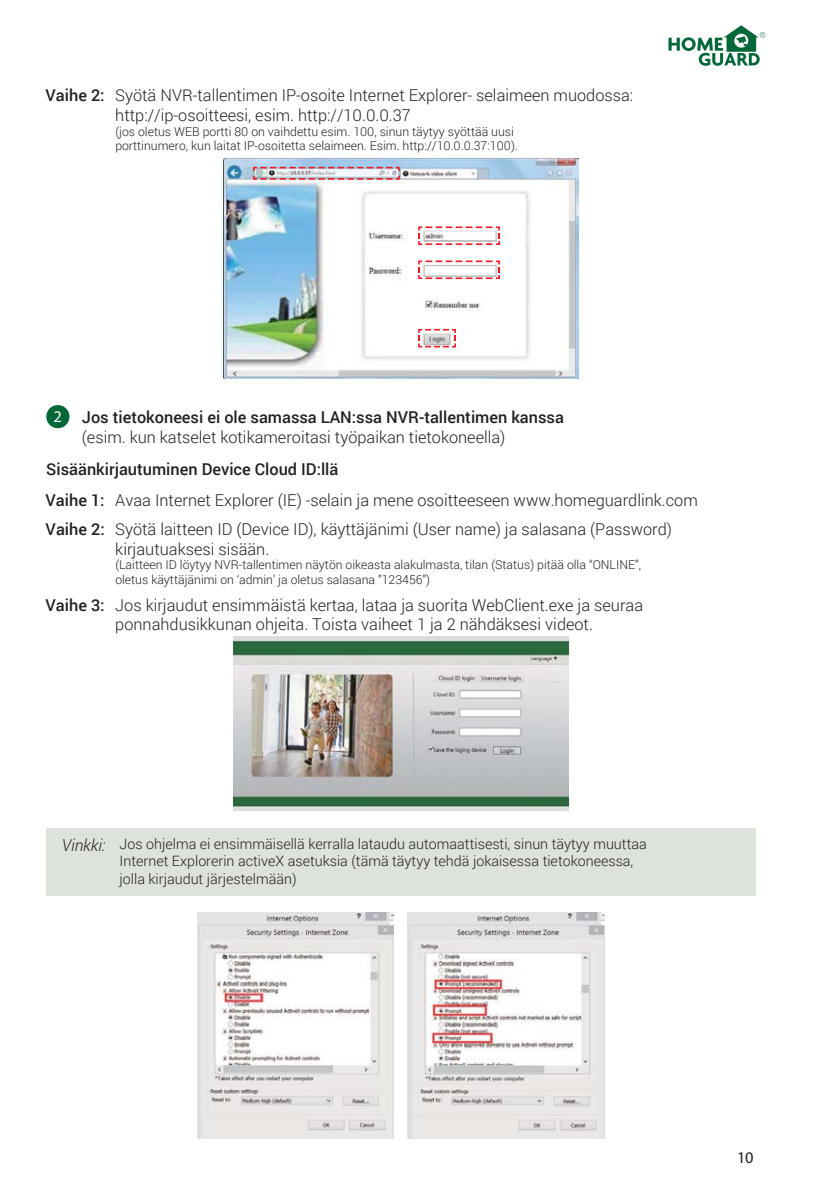
<style>
.page{position:relative;width:840px;height:1191px;background:#fff}
.page>*{position:absolute;margin:0;border:0;box-sizing:border-box;transform-origin:0 0}
.t1{font:300 16.4px/19.6px "Roboto";color:#231f20}
.t2{font:500 16.4px/19.6px "Roboto";color:#231f20}
.t3{font:300 16.4px "Helvetica Neue LT Pro";color:#231f20}
.t4{font:300 14.2px/17.2px "Roboto";color:#231f20}
.t5{font:300 12.2px/14.6px "Roboto";color:#231f20}
.s1{font-family:"Helvetica Neue LT Pro";font-weight:700;color:#fff}
.s2{font-weight:300}
.s3{font-weight:500}
.s4{font-style:italic;font-size:16.4px}
</style>
<div class="page">
<div style="left:46px;top:828px;width:709px;height:67px;background:#dde2db"></div>
<div style="left:46px;top:405px;width:23px;height:23px;background:#006738;border-radius:50%"></div>
<img style="left:233px;top:636px;width:335px;height:174px">
<img style="left:197px;top:913px;width:196px;height:225px">
<img style="left:407px;top:913px;width:197px;height:225px">
<img style="left:223px;top:159px;width:354px;height:219px">
<svg style="left:253px;top:167px;width:146px;height:13px"></svg>
<svg style="left:418px;top:226px;width:81px;height:19px"></svg>
<svg style="left:418px;top:260px;width:81px;height:19px"></svg>
<svg style="left:418px;top:329px;width:37px;height:18px"></svg>
<svg style="left:668px;top:25px;width:96px;height:41px"></svg>
<p class="t2" style="left:46px;top:85px;width:61px">Vaihe 2:</p>
<p class="t1" style="left:115px;top:85px;width:519px">Syötä NVR-tallentimen IP-osoite Internet Explorer- selaimeen muodossa: http://ip-osoitteesi, esim. http://10.0.0.37</p>
<p class="t5" style="left:115px;top:123px;width:404px">(jos oletus WEB portti 80 on vaihdettu esim. 100, sinun täytyy syöttää uusi porttinumero, kun laitat IP-osoitetta selaimeen. Esim. http://10.0.0.37:100).</p>
<p class="t2" style="left:82px;top:407px;width:483px;text-indent:-28px"><span class="s1">2</span> Jos tietokoneesi ei ole samassa LAN:ssa NVR-tallentimen kanssa <span class="s2">(esim. kun katselet kotikameroitasi työpaikan tietokoneella)</span></p>
<p class="t2" style="left:46px;top:459px;width:293px">Sisäänkirjautuminen Device Cloud ID:llä</p>
<p class="t1" style="left:46px;top:490px;width:653px"><span class="s3">Vaihe 1:</span> Avaa Internet Explorer (IE) -selain ja mene osoitteeseen www.homeguardlink.com</p>
<p class="t2" style="left:46px;top:519px;width:61px">Vaihe 2:</p>
<p class="t2" style="left:46px;top:594px;width:61px">Vaihe 3:</p>
<p class="t1" style="left:115px;top:519px;width:558px">Syötä laitteen ID (Device ID), käyttäjänimi (User name) ja salasana (Password) kirjautuaksesi sisään.</p>
<p class="t5" style="left:115px;top:557px;width:527px">(Laitteen ID löytyy NVR-tallentimen näytön oikeasta alakulmasta, tilan (Status) pitää olla “ONLINE”, oletus käyttäjänimi on ‘admin’ ja oletus salasana ”123456”)</p>
<p class="t1" style="left:115px;top:594px;width:529px">Jos kirjaudut ensimmäistä kertaa, lataa ja suorita WebClient.exe ja seuraa ponnahdusikkunan ohjeita. Toista vaiheet 1 ja 2 nähdäksesi videot.</p>
<p class="t4" style="left:119px;top:835px;width:528px;text-indent:-58px"><span class="s4">Vinkki:</span> Jos ohjelma ei ensimmäisellä kerralla lataudu automaattisesti, sinun täytyy muuttaa<br>Internet Explorerin activeX asetuksia (tämä täytyy tehdä jokaisessa tietokoneessa, jolla kirjaudut järjestelmään)</p>
<p class="t3" style="left:736px;top:1147px;width:18px">10</p>
</div>
